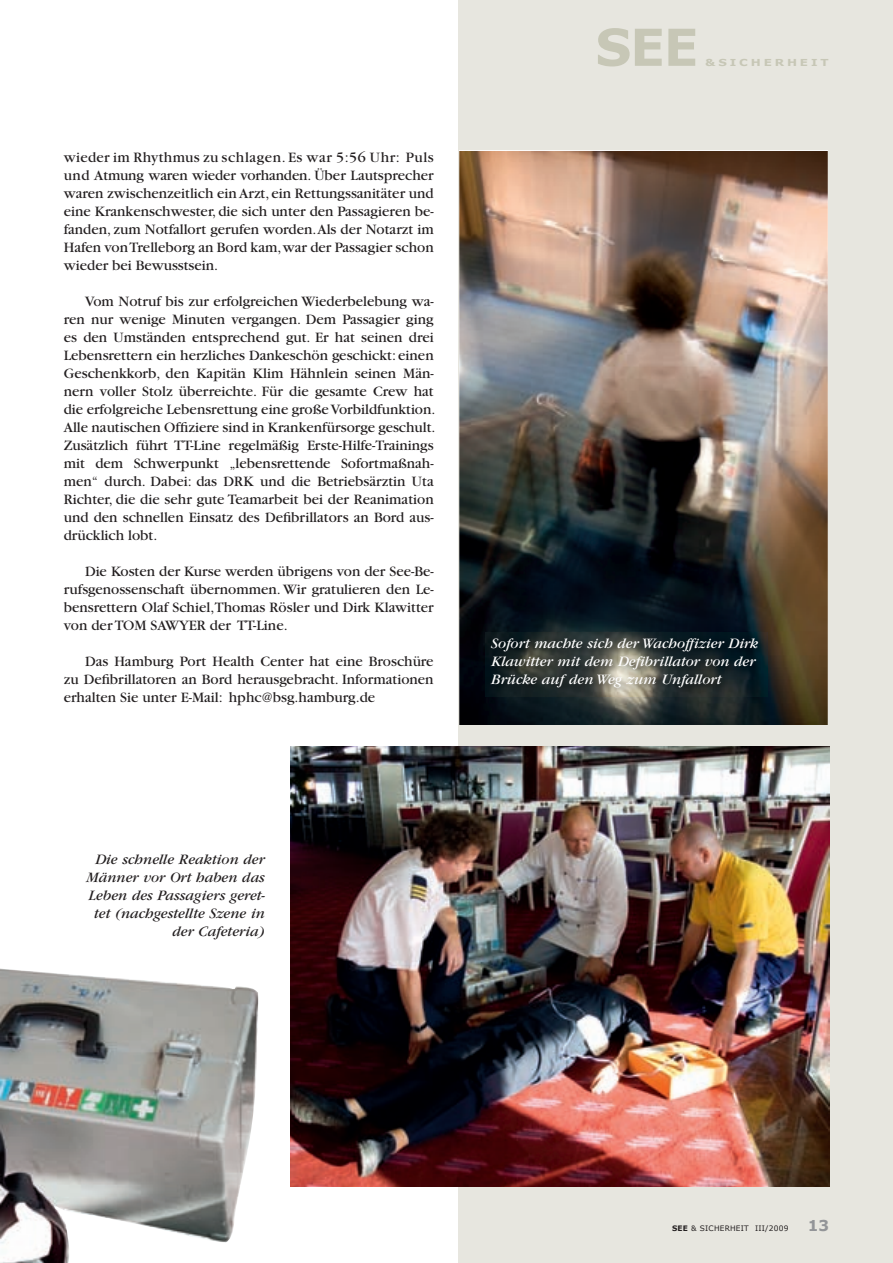
<style>
.page{position:relative;width:893px;height:1263px;background:#fff}
.page>*{position:absolute;margin:0;border:0;box-sizing:border-box;transform-origin:0 0}
.t1{font:700 51px "Verdana";color:#c7c7b6}
.t2{font:15px/18px "Garamond";color:#231f20;text-align:justify}
.t3{font:italic 15px/18px "Garamond";color:#231f20;text-align:right}
.t4{font:italic 15px/18px "Garamond";color:#fff}
.t5{font:700 15px "Verdana";color:#939598}
.t6{font:700 9.6px "Verdana";letter-spacing:.24em;color:#c7c7b6;scale:1.25 1}
.t7{font:7.5px "Verdana";letter-spacing:.025em;color:#231f20}
.s1{font-weight:700}
</style>
<div class="page">
<div style="left:458px;top:0;width:435px;height:1263px;background:#e7e6df"></div>
<img style="left:459px;top:151px;width:369px;height:574px">
<img style="left:291px;top:746px;width:538px;height:441px">
<img style="left:485px;top:632px;width:282px;height:65px">
<img style="left:0;top:968px;width:258px;height:295px">
<p class="t2" style="left:64px;top:148px;width:371px">wieder im rhythmus zu schlagen. Es war 5:56 uhr: Puls und atmung waren wieder vorhanden. Über Lautsprecher waren zwischenzeitlich ein arzt, ein rettungssanitäter und eine krankenschwester, die sich unter den Passagieren be&shy;fanden, zum Notfallort gerufen worden.als der Notarzt im Hafen von Trelleborg an bord kam, war der Passagier schon wieder bei bewusstsein.</p>
<p class="t2" style="left:64px;top:292px;width:373px;text-align:left;text-indent:21px">Vom Notruf bis zur erfolgreichen Wiederbelebung wa&shy;ren nur wenige Minuten vergangen. Dem Passagier ging es den umständen entsprechend gut. Er hat seinen drei Lebensrettern ein herzliches Dankeschön geschickt: einen Geschenkkorb, den kapitän klim Hähnlein seinen Män&shy;nern voller stolz überreichte. Für die gesamte crew hat die erfolgreiche Lebensrettung eine große Vorbildfunktion. alle nautischen offiziere sind in krankenfürsorge geschult. zusätzlich führt TT-Line regelmäßig Erste-Hilfe-Trainings mit dem schwerpunkt „lebensrettende sofortmaßnah&shy;men“ durch. Dabei: das Drk und die betriebsärztin uta richter, die die sehr gute Teamarbeit bei der reanimation und den schnellen Einsatz des Defibrillators an bord aus&shy;drücklich lobt.</p>
<p class="t2" style="left:64px;top:562px;width:371px;text-indent:21px">Die kosten der kurse werden übrigens von der see-be&shy;rufsgenossenschaft übernommen. Wir gratulieren den Le&shy;bensrettern olaf schiel,Thomas rösler und Dirk klawitter von der ToM saWYEr der TT-Line.</p>
<p class="t2" style="left:64px;top:652px;width:371px;text-indent:21px">Das Hamburg Port Health center hat eine broschüre zu Defibrillatoren an bord herausgebracht. Informationen erhalten sie unter E-Mail: hphc@bsg.hamburg.de</p>
<h1 class="t1" style="left:595px;top:14px;width:105px">SEE</h1>
<p class="t6" style="left:705px;top:56px;width:100px">&amp;SICHERHEIT</p>
<p class="t4" style="left:491px;top:634px;width:269px">Sofort machte sich der Wachoffizier Dirk<br>Klawitter mit dem Defibrillator von der<br>Brücke auf den Weg zum Unfallort</p>
<p class="t3" style="left:86px;top:850px;width:180px">Die schnelle Reaktion der<br>Männer vor Ort haben das<br>Leben des Passagiers geret&shy;tet (nachgestellte Szene in der Cafeteria)</p>
<p class="t7" style="left:672px;top:1223px;width:118px"><span class="s1">SEE</span> &amp; SICHERHEIT III/2009</p>
<p class="t5" style="left:808px;top:1216px;width:23px">13</p>
</div>
